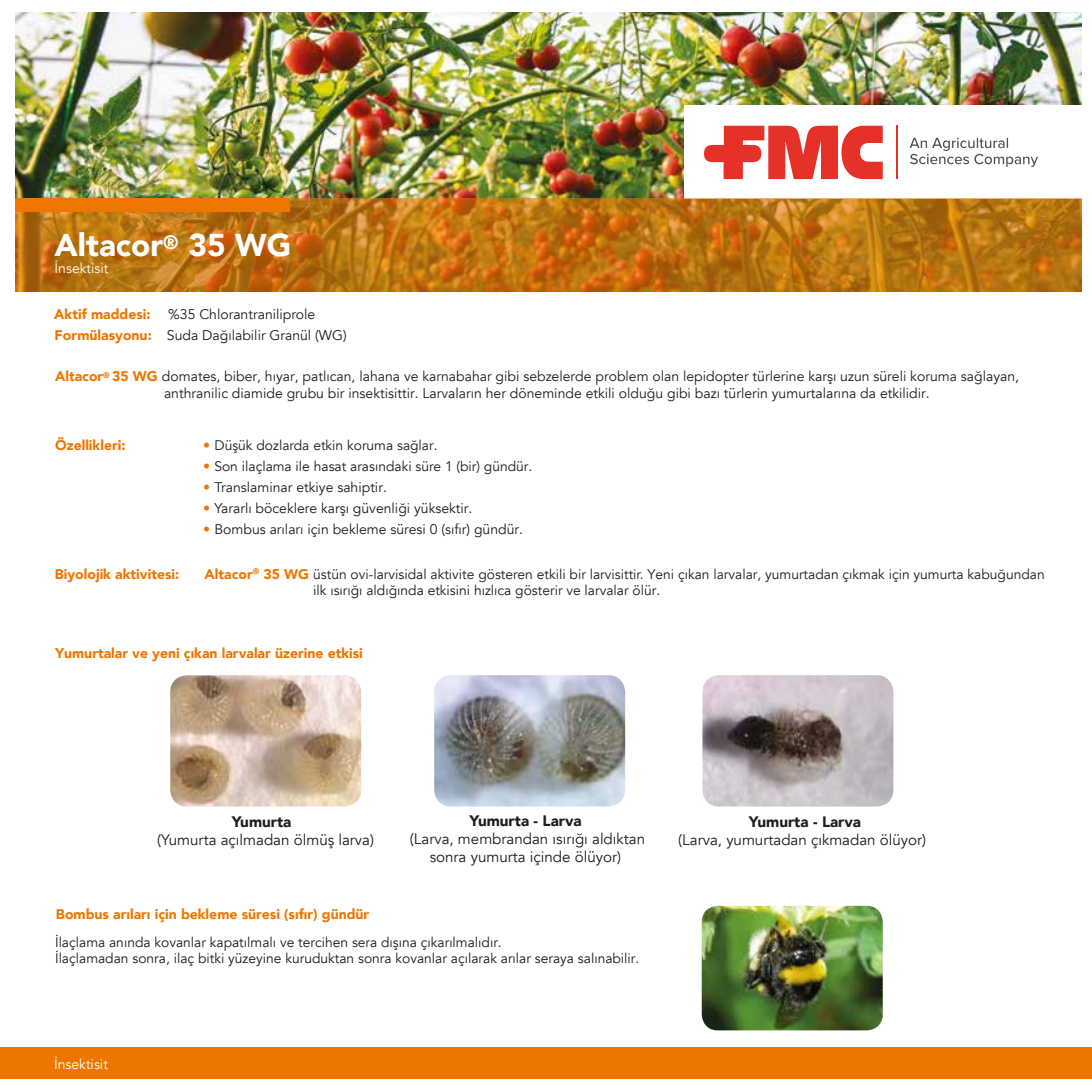
<style>
.page{position:relative;width:1092px;height:1092px;background:#fff}
.page>*{position:absolute;margin:0;border:0;box-sizing:border-box;transform-origin:0 0}
.t1{font:900 31.5px "Avenir";color:#fff}
.t2{font:15.22px/18.2px "Avenir";color:#1d1d1b;text-align:center}
.t3{font:900 15.22px "Avenir";color:#1d1d1b}
.t4{font:14px/16.8px "Avenir";color:#1d1d1b}
.t5{font:900 14px "Avenir";color:#ee7601}
.t6{font:14px "Avenir";color:#fff}
.t7{font:13.83px/16.6px "Avenir";color:#1d1d1b}
.s1{font-weight:900;color:#ee7601}
.s2{font-weight:900;font-size:14px;color:#ee7601}
</style>
<div class="page">
<img style="left:15px;top:13px;width:1066px;height:186px">
<img style="left:170px;top:675px;width:191px;height:131px">
<img style="left:434px;top:675px;width:191px;height:131px">
<img style="left:702px;top:675px;width:191px;height:131px">
<div style="left:0;top:1047px;width:1091px;height:31px;background:#ed7602"></div>
<div style="left:684px;top:106px;width:397px;height:93px;background:#fff"></div>
<svg style="left:704px;top:126px;width:178px;height:53px"></svg>
<hr style="left:896px;top:126px;width:2px;height:53px;background:#e63128">
<svg style="left:909px;top:138px;width:128px;height:29px"></svg>
<svg style="left:15px;top:199px;width:1066px;height:93px;background:#bb7212"></svg>
<div style="left:15px;top:199px;width:274px;height:13px;background:#ee7601"></div>
<img style="left:701px;top:905px;width:181px;height:125px">
<h1 class="t1" style="left:55px;top:218px;width:238px">Altacor<sup>®</sup> 35 WG</h1>
<p class="t6" style="left:55px;top:259px;width:55px">İnsektisit</p>
<p class="t5" style="left:54px;top:302px;width:98px">Aktif maddesi:</p>
<p class="t4" style="left:55px;top:304px;width:293px;line-height:20.8px;text-indent:114px">%35 Chlorantraniliprole<br><span class="s1">Formülasyonu:</span> Suda Dağılabilir Granül (WG)</p>
<p class="t4" style="left:164px;top:368px;width:856px;text-indent:-109px"><span class="s1">Altacor</span><sup>®</sup> <span class="s1">35 WG</span> domates, biber, hıyar, patlıcan, lahana ve karnabahar gibi sebzelerde problem olan lepidopter türlerine karşı uzun süreli koruma sağlayan, anthranilic diamide grubu bir insektisittir. Larvaların her döneminde etkili olduğu gibi bazı türlerin yumurtalarına da etkilidir.</p>
<p class="t5" style="left:55px;top:433px;width:72px">Özellikleri:</p>
<p class="t7" style="left:203px;top:437px;width:236px"><span class="s2">•</span> Düşük dozlarda etkin koruma sağlar.</p>
<p class="t7" style="left:203px;top:458px;width:330px"><span class="s2">•</span> Son ilaçlama ile hasat arasındaki süre 1 (bir) gündür.</p>
<p class="t4" style="left:203px;top:479px;width:185px"><span class="s1">•</span> Translaminar etkiye sahiptir.</p>
<p class="t4" style="left:203px;top:500px;width:271px"><span class="s1">•</span> Yararlı böceklere karşı güvenliği yüksektir.</p>
<p class="t4" style="left:203px;top:521px;width:321px"><span class="s1">•</span> Bombus arıları için bekleme süresi 0 (sıfır) gündür.</p>
<p class="t5" style="left:55px;top:562px;width:126px">Biyolojik aktivitesi:</p>
<p class="t7" style="left:313px;top:566px;width:733px;text-indent:-109px"><span class="s2">Altacor</span><sup>®</sup> <span class="s2">35 WG</span> üstün ovi-larvisidal aktivite gösteren etkili bir larvisittir. Yeni çıkan larvalar, yumurtadan çıkmak için yumurta kabuğundan ilk ısırığı aldığında etkisini hızlıca gösterir ve larvalar ölür.</p>
<p class="t5" style="left:55px;top:641px;width:309px">Yumurtalar ve yeni çıkan larvalar üzerine etkisi</p>
<p class="t3" style="left:232px;top:808px;width:61px">Yumurta</p>
<p class="t2" style="left:157px;top:831px;width:218px">(Yumurta açılmadan ölmüş larva)</p>
<p class="t3" style="left:469px;top:807px;width:114px">Yumurta - Larva</p>
<p class="t2" style="left:410px;top:829px;width:237px">(Larva, membrandan ısırığı aldıktan sonra yumurta içinde ölüyor)</p>
<p class="t5" style="left:56px;top:901px;width:315px">Bombus arıları için bekleme süresi (sıfır) gündür</p>
<p class="t7" style="left:55px;top:933px;width:586px">İlaçlama anında kovanlar kapatılmalı ve tercihen sera dışına çıkarılmalıdır.<br>İlaçlamadan sonra, ilaç bitki yüzeyine kuruduktan sonra kovanlar açılarak arılar seraya salınabilir.</p>
<p class="t3" style="left:749px;top:808px;width:114px">Yumurta - Larva</p>
<p class="t2" style="left:678px;top:831px;width:249px">(Larva, yumurtadan çıkmadan ölüyor)</p>
<p class="t6" style="left:54px;top:1056px;width:55px">İnsektisit</p>
</div>
